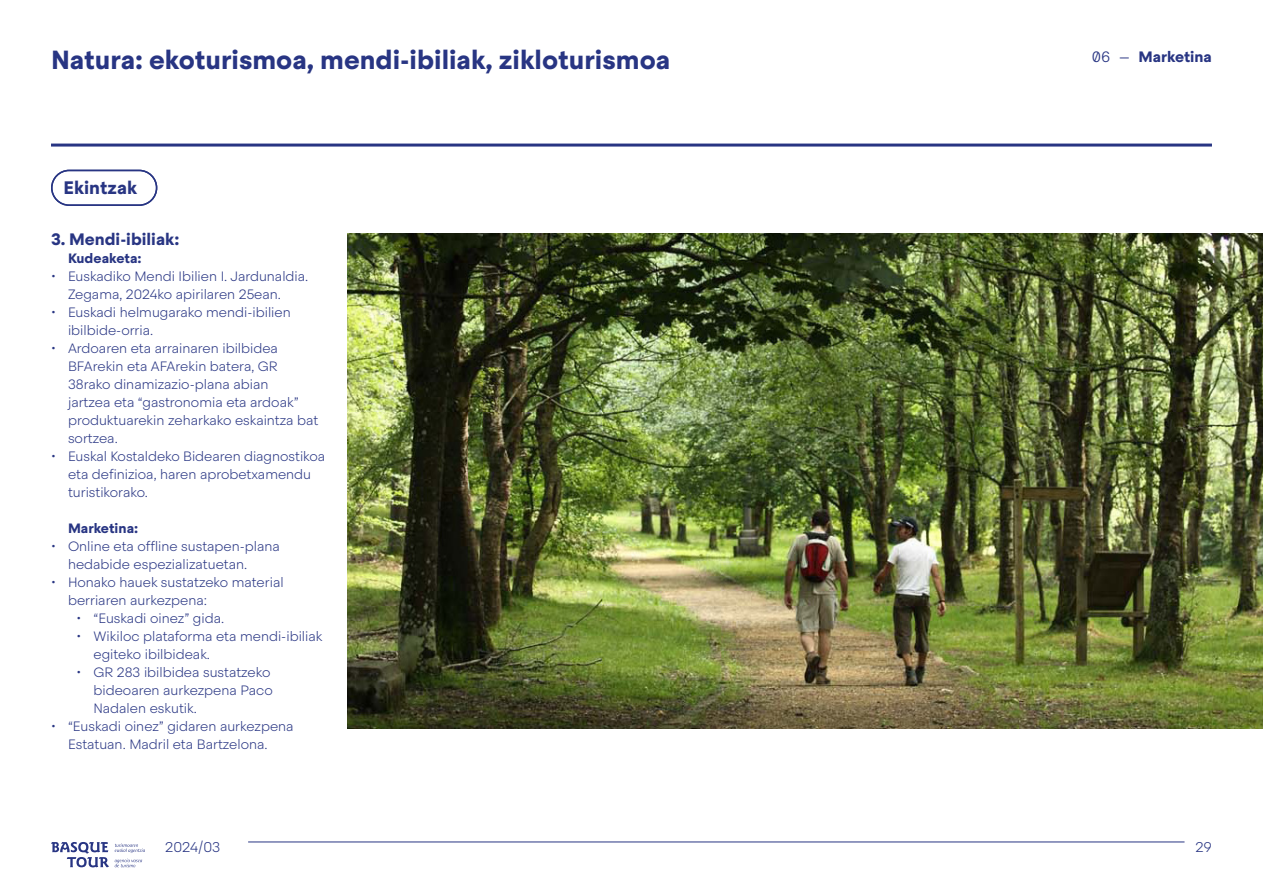
<style>
.page{position:relative;width:1263px;height:893px;background:#fff}
.page>*{position:absolute;margin:0;border:0;box-sizing:border-box;transform-origin:0 0}
.t1{font:700 26.1px "Steradian";color:#283583}
.t2{font:700 18px "Steradian";color:#283583}
.t3{font:700 16.5px "Steradian";color:#283583}
.t4{font:700 15px "Steradian";color:#283583}
.t5{font:200 14.1px "Steradian";color:#283583}
.t6{font:200 13.5px/18px "Steradian";color:#283583}
.t7{font:700 13.5px "Steradian";color:#283583}
.s1{font-family:"Approach Mono";font-weight:300}
</style>
<div class="page">
<div style="left:51px;top:170px;width:106px;height:36px;border:2px solid #283583;border-radius:17px"></div>
<hr style="left:51px;top:144px;width:1161px;height:3px;background:#283583">
<img style="left:348px;top:234px;width:915px;height:495px">
<hr style="left:248px;top:841px;width:936px;height:1px;background:#283583">
<svg style="left:115px;top:859px;width:27px;height:8px"></svg>
<svg style="left:115px;top:843px;width:30px;height:10px"></svg>
<svg style="left:51px;top:842px;width:58px;height:25px"></svg>
<h1 class="t1" style="left:51px;top:44px;width:621px">Natura: ekoturismoa, mendi-ibiliak, zikloturismoa</h1>
<p class="t4" style="left:1092px;top:47px;width:121px"><span class="s1">06 —</span> Marketina</p>
<h2 class="t2" style="left:64px;top:177px;width:75px">Ekintzak</h2>
<p class="t3" style="left:51px;top:229px;width:130px">3. Mendi-ibiliak:</p>
<p class="t7" style="left:68px;top:250px;width:75px">Kudeaketa:</p>
<p class="t6" style="left:68px;top:268px;width:242px;text-indent:-17px">• Euskadiko Mendi Ibilien I. Jardunaldia.<br>Zegama, 2024ko apirilaren 25ean.</p>
<p class="t6" style="left:68px;top:304px;width:224px;text-indent:-17px">• Euskadi helmugarako mendi-ibilien ibilbide-orria.</p>
<p class="t6" style="left:68px;top:340px;width:252px;text-indent:-17px">• Ardoaren eta arrainaren ibilbidea<br>BFArekin eta AFArekin batera, GR<br>38rako dinamizazio-plana abian<br>jartzea eta “gastronomia eta ardoak” produktuarekin zeharkako eskaintza bat sortzea.</p>
<p class="t6" style="left:68px;top:448px;width:259px;text-indent:-17px">• Euskal Kostaldeko Bidearen diagnostikoa eta definizioa, haren aprobetxamendu turistikorako.</p>
<p class="t7" style="left:68px;top:520px;width:72px">Marketina:</p>
<p class="t6" style="left:68px;top:538px;width:213px;text-indent:-17px">• Online eta offline sustapen-plana hedabide espezializatuetan.</p>
<p class="t6" style="left:68px;top:574px;width:217px;text-indent:-17px">• Honako hauek sustatzeko material berriaren aurkezpena:</p>
<p class="t6" style="left:77px;top:610px;width:149px">• “Euskadi oinez” gida.</p>
<p class="t6" style="left:94px;top:628px;width:230px;text-indent:-17px">• Wikiloc plataforma eta mendi-ibiliak egiteko ibilbideak.</p>
<p class="t6" style="left:94px;top:664px;width:181px;text-indent:-17px">• GR 283 ibilbidea sustatzeko bideoaren aurkezpena Paco<br>Nadalen eskutik.</p>
<p class="t6" style="left:68px;top:718px;width:227px;text-indent:-17px">• “Euskadi oinez” gidaren aurkezpena<br>Estatuan. Madril eta Bartzelona.</p>
<p class="t5" style="left:165px;top:838px;width:57px">2024/03</p>
<p class="t5" style="left:1195px;top:838px;width:18px">29</p>
</div>
